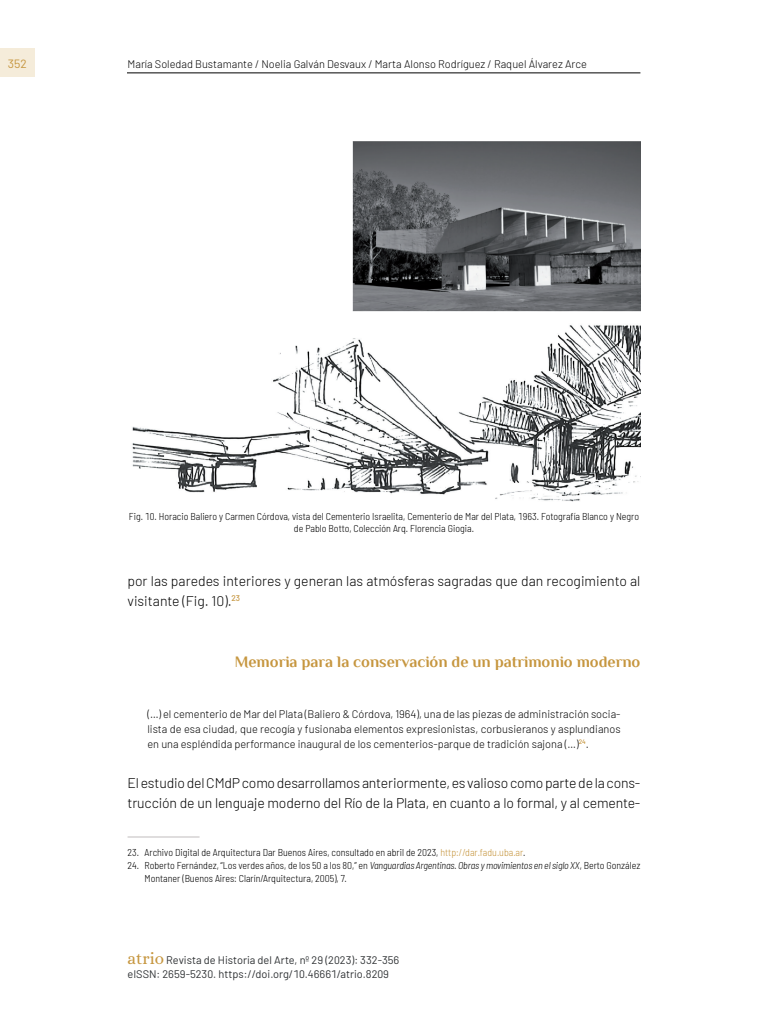
<style>
.page{position:relative;width:768px;height:1024px;background:#fff}
.page>*{position:absolute;margin:0;border:0;box-sizing:border-box;transform-origin:0 0}
._40_Enunciado{font:700 16px "Philosopher";color:#c6963f}
._00_bsc{font:300 14px/20px "Barlow";letter-spacing:-.01em;color:#000}
.t1{font:12px "Barlow";color:#c6963f}
._50_cita{font:300 11px/15px "Barlow";color:#000;text-align:justify}
.t2{font:11px/14px "Barlow";color:#2e3133}
.zz_notas{font:300 semi-condensed 10px/13.2px "Barlow";color:#000}
._90_pie_de_foto{font:300 semi-condensed 10px/12px "Barlow";color:#000;text-align:center}
.s1{color:#c6963f}
.s2{font-style:italic}
.s3{font-family:"Alice";font-size:17px;color:#c6963f}
</style>
<div class="page">
<div style="left:0;top:48px;width:35px;height:28px;background:#f5ecda"></div>
<hr style="left:127px;top:73px;width:513px;height:1px;background:#000">
<hr style="left:128px;top:837px;width:72px;height:1px;background:#c0bcbd">
<img style="left:132px;top:142px;width:508px;height:359px">
<p class="t1" style="left:8px;top:55px;width:20px">352</p>
<p class="_50_cita" style="left:128px;top:56px;width:461px">María Soledad Bustamante / Noelia Galván Desvaux / Marta Alonso Rodríguez / Raquel Álvarez Arce</p>
<p class="_90_pie_de_foto" style="left:129px;top:509px;width:512px">Fig. 10. Horacio Baliero y Carmen Córdova, vista del Cementerio Israelita, Cementerio de Mar del Plata, 1963. Fotografía Blanco y Negro de Pablo Botto, Colección Arq. Florencia Giogia.</p>
<p class="_00_bsc" style="left:128px;top:569px;width:514px">por las paredes interiores y generan las atmósferas sagradas que dan recogimiento al visitante (Fig. 10).<sup>23</sup></p>
<p class="_40_Enunciado" style="left:235px;top:653px;width:407px">Memoria para la conservación de un patrimonio moderno</p>
<p class="_50_cita" style="left:147px;top:705px;width:475px">(…) el cementerio de Mar del Plata (Baliero &amp; Córdova, 1964), una de las piezas de administración socia&shy;lista de esa ciudad, que recogía y fusionaba elementos expresionistas, corbusieranos y asplundianos en una espléndida performance inaugural de los cementerios-parque de tradición sajona (…)<sup>24</sup>.</p>
<p class="_00_bsc" style="left:128px;top:772px;width:514px">El estudio del CMdP como desarrollamos anteriormente, es valioso como parte de la cons&shy;trucción de un lenguaje moderno del Río de la Plata, en cuanto a lo formal, y al cemente-</p>
<p class="zz_notas" style="left:128px;top:845px;width:400px">23. Archivo Digital de Arquitectura Dar Buenos Aires, consultado en abril de 2023, <span class="s1">http://dar.fadu.uba.ar</span>.</p>
<p class="zz_notas" style="left:145px;top:858px;width:497px;text-indent:-17px">24. Roberto Fernández, “Los verdes años, de los 50 a los 80,” en <span class="s2">Vanguardias Argentinas. Obras y movimientos en el siglo XX</span>, Berto González<br>Montaner (Buenos Aires: Clarín/Arquitectura, 2005), 7.</p>
<p class="t2" style="left:128px;top:952px;width:273px"><span class="s3">atrio</span> Revista de Historia del Arte, nº 29 (2023): 332-356 eISSN: 2659-5230. https://doi.org/10.46661/atrio.8209</p>
</div>
